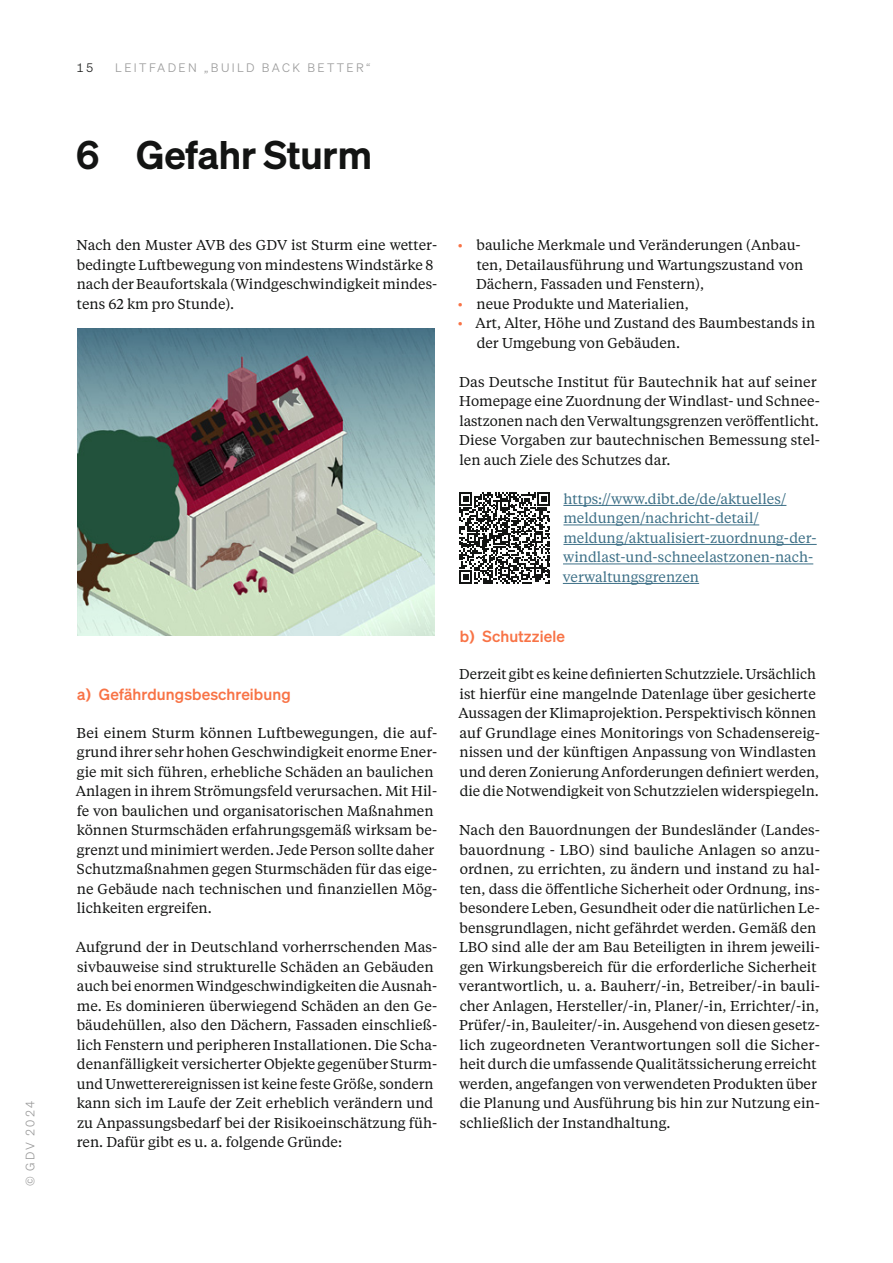
<style>
.page{position:relative;width:893px;height:1263px;background:#fff}
.page>*{position:absolute;margin:0;border:0;box-sizing:border-box;transform-origin:0 0}
.t1{font:600 39px "Sohne";letter-spacing:-.005em;color:#131413}
.t2{font:15.75px "Sohne Kraftig";letter-spacing:.01em;color:#f87346}
.t3{font:14.25px/19.5px "Tiempos Text";color:#131413}
.t4{font:14.25px/19.5px "Tiempos Text";color:#3d7087}
.t5{font:12px "Sohne Leicht";letter-spacing:.2em;color:#999}
.t6{font:12px "Sohne Leicht";color:#131413}
.s1{color:#f87346}
</style>
<div class="page">
<hr style="left:563px;top:505px;width:223px;height:1px;background:#3d7087">
<hr style="left:563px;top:525px;width:196px;height:1px;background:#3d7087">
<hr style="left:563px;top:544px;width:254px;height:1px;background:#3d7087">
<hr style="left:563px;top:564px;width:250px;height:1px;background:#3d7087">
<hr style="left:563px;top:583px;width:136px;height:1px;background:#3d7087">
<img style="left:77px;top:328px;width:358px;height:308px">
<svg style="left:459px;top:492px;width:91px;height:91px"></svg>
<p class="t5" style="left:23px;top:1186px;width:87px;rotate:-90deg">© GDV 2024</p>
<p class="t6" style="left:77px;top:61px;width:18px">15</p>
<p class="t5" style="left:115px;top:61px;width:257px">LEITFADEN „BUILD BACK BETTER“</p>
<h1 class="t1" style="left:76px;top:131px;width:298px">6 Gefahr Sturm</h1>
<p class="t3" style="left:77px;top:235px;width:362px">Nach den Muster AVB des GDV ist Sturm eine wetter&shy;bedingte Luftbewegung von mindestens Windstärke 8 nach der Beaufortskala (Windgeschwindigkeit mindes&shy;tens 62 km pro Stunde).</p>
<p class="t2" style="left:77px;top:685px;width:215px">a) Gefährdungsbeschreibung</p>
<p class="t3" style="left:76px;top:722px;width:363px">Bei einem Sturm können Luftbewegungen, die auf&shy;grund ihrer sehr hohen Geschwindigkeit enorme Ener&shy;gie mit sich führen, erhebliche Schäden an baulichen Anlagen in ihrem Strömungsfeld verursachen. Mit Hil&shy;fe von baulichen und organisatorischen Maßnahmen können Sturmschäden erfahrungsgemäß wirksam be&shy;grenzt und minimiert werden. Jede Person sollte daher Schutzmaßnahmen gegen Sturmschäden für das eige&shy;ne Gebäude nach technischen und finanziellen Mög&shy;lichkeiten ergreifen.</p>
<p class="t3" style="left:76px;top:937px;width:363px">Aufgrund der in Deutschland vorherrschenden Mas&shy;sivbauweise sind strukturelle Schäden an Gebäuden auch bei enormen Windgeschwindigkeiten die Ausnah&shy;me. Es dominieren überwiegend Schäden an den Ge&shy;bäudehüllen, also den Dächern, Fassaden einschließ&shy;lich Fenstern und peripheren Installationen. Die Scha&shy;denanfälligkeit versicherter Objekte gegenüber Sturm&shy;und Unwetterereignissen ist keine feste Größe, sondern kann sich im Laufe der Zeit erheblich verändern und zu Anpassungsbedarf bei der Risikoeinschätzung füh&shy;ren. Dafür gibt es u. a. folgende Gründe:</p>
<p class="t3" style="left:476px;top:235px;width:329px;text-indent:-18px"><span class="s1">•</span> bauliche Merkmale und Veränderungen (Anbau&shy;ten, Detailausführung und Wartungszustand von<br>Dächern, Fassaden und Fenstern),</p>
<p class="t3" style="left:458px;top:293px;width:233px"><span class="s1">•</span> neue Produkte und Materialien,</p>
<p class="t3" style="left:477px;top:313px;width:340px;text-indent:-19px"><span class="s1">•</span> Art, Alter, Höhe und Zustand des Baumbestands in der Umgebung von Gebäuden.</p>
<p class="t3" style="left:459px;top:371px;width:362px">Das Deutsche Institut für Bautechnik hat auf seiner Homepage eine Zuordnung der Windlast- und Schnee&shy;lastzonen nach den Verwaltungsgrenzen veröffentlicht.<br>Diese Vorgaben zur bautechnischen Bemessung stel&shy;len auch Ziele des Schutzes dar.</p>
<p class="t4" style="left:563px;top:488px;width:255px">https://www.dibt.de/de/aktuelles/ meldungen/nachricht-detail/ meldung/aktualisiert-zuordnung-der&shy;windlast-und-schneelastzonen-nach&shy;verwaltungsgrenzen</p>
<p class="t2" style="left:460px;top:626px;width:107px">b) Schutzziele</p>
<p class="t3" style="left:458px;top:664px;width:363px">Derzeit gibt es keine definierten Schutzziele. Ursächlich ist hierfür eine mangelnde Datenlage über gesicherte Aussagen der Klimaprojektion. Perspektivisch können auf Grundlage eines Monitorings von Schadensereig&shy;nissen und der künftigen Anpassung von Windlasten und deren Zonierung Anforderungen definiert werden, die die Notwendigkeit von Schutzzielen widerspiegeln.</p>
<p class="t3" style="left:459px;top:820px;width:363px">Nach den Bauordnungen der Bundesländer (Landes&shy;bauordnung - LBO) sind bauliche Anlagen so anzu&shy;ordnen, zu errichten, zu ändern und instand zu hal&shy;ten, dass die öffentliche Sicherheit oder Ordnung, ins&shy;besondere Leben, Gesundheit oder die natürlichen Le&shy;bensgrundlagen, nicht gefährdet werden. Gemäß den LBO sind alle der am Bau Beteiligten in ihrem jeweili&shy;gen Wirkungsbereich für die erforderliche Sicherheit verantwortlich, u. a. Bauherr/-in, Betreiber/-in bauli&shy;cher Anlagen, Hersteller/-in, Planer/-in, Errichter/-in, Prüfer/-in, Bauleiter/-in. Ausgehend von diesen gesetz&shy;lich zugeordneten Verantwortungen soll die Sicher&shy;heit durch die umfassende Qualitätssicherung erreicht werden, angefangen von verwendeten Produkten über die Planung und Ausführung bis hin zur Nutzung ein&shy;schließlich der Instandhaltung.</p>
</div>
